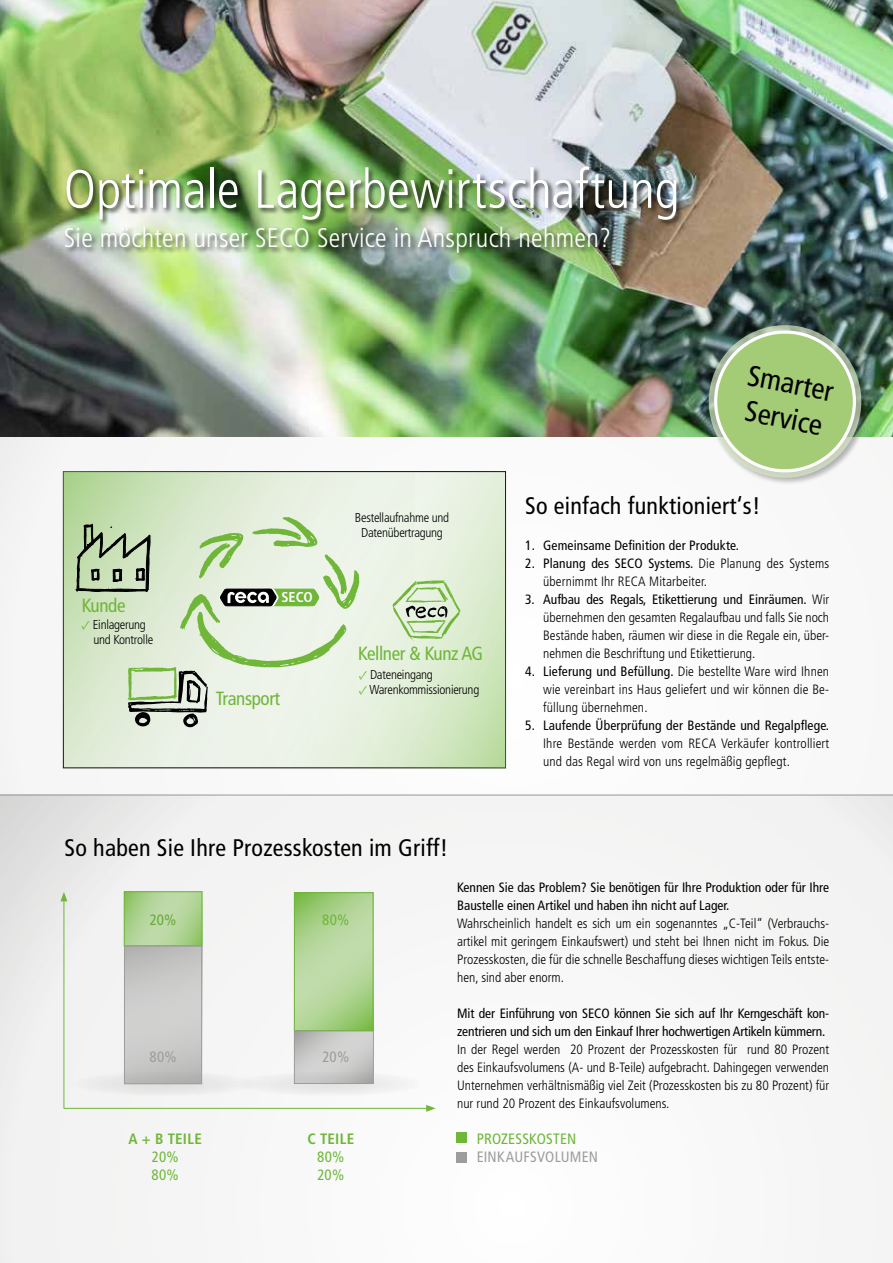
<style>
.page{position:relative;width:893px;height:1263px;background:#fff}
.page>*{position:absolute;margin:0;border:0;box-sizing:border-box;transform-origin:0 0}
.t1{font:300 condensed 54px "Frutiger LT Pro";letter-spacing:-.005em;color:#fff}
.t2{font:condensed 29.25px/35.2px "Frutiger LT Pro";color:#000}
.t3{font:300 condensed 27px "Frutiger LT Pro";letter-spacing:.01em;color:#fff}
.t4{font:condensed 24px "Frutiger LT Pro";letter-spacing:.01em;color:#000}
.t5{font:condensed 19.05px "Frutiger LT Pro";letter-spacing:-.02em;color:#6fb639}
.t6{font:condensed 15px/18px "Frutiger LT Pro";letter-spacing:.015em;color:#6fb639}
.t7{font:condensed 15px "Frutiger LT Pro";letter-spacing:.015em;color:#9d9d9c}
.t8{font:700 condensed 15px "Frutiger LT Pro";letter-spacing:.02em;color:#6fb639}
.t9{font:condensed 15px "Frutiger LT Pro";color:#68a935}
.t10{font:700 condensed 14.25px "Frutiger LT Pro";color:#fff}
.t11{font:300 condensed 13.5px/18px "Frutiger LT Pro";letter-spacing:.01em;color:#000;text-align:justify}
.t12{font:condensed 13.5px/18px "Frutiger LT Pro";color:#000}
.t13{font:300 condensed 12.9px/15px "Frutiger LT Pro";letter-spacing:-.02em;color:#000}
.s1{font-family:"Minion Pro";font-weight:400;font-stretch:normal;color:#6fb639}
.s2{font-weight:400}
</style>
<div class="page">
<div style="left:0;top:0;width:893px;height:795px;background:#f9f9f9"></div>
<div style="left:0;top:795px;width:893px;height:468px;background:#f5f5f5"></div>
<hr style="left:0;top:795px;width:893px;height:1px;background:#9d9d9c">
<div style="left:68px;top:1071px;width:196px;height:25px;background:#ebebeb;border-radius:50%"></div>
<div style="left:232px;top:1071px;width:196px;height:25px;background:#efeeee;border-radius:50%"></div>
<hr style="left:64px;top:1108px;width:365px;height:1px;background:#6fb639">
<svg style="left:426px;top:1105px;width:10px;height:7px"></svg>
<hr style="left:64px;top:899px;width:1px;height:209px;background:#6fb639">
<svg style="left:60px;top:892px;width:7px;height:9px"></svg>
<div style="left:457px;top:1152px;width:10px;height:10px;background:#9d9d9c"></div>
<div style="left:457px;top:1132px;width:10px;height:10px;background:#6fb639"></div>
<svg style="left:124px;top:891px;width:78px;height:55px;background:#add292"></svg>
<svg style="left:124px;top:946px;width:78px;height:138px;background:#c5c5c5"></svg>
<div style="left:294px;top:1030px;width:80px;height:54px;border:1px solid #9d9d9c"></div>
<svg style="left:294px;top:892px;width:80px;height:139px;background:#acd28f"></svg>
<svg style="left:295px;top:1031px;width:78px;height:52px;background:#c7c7c6"></svg>
<svg style="left:63px;top:471px;width:443px;height:297px;background:#dae8cf"></svg>
<img style="left:0;top:0;width:893px;height:436px">
<div style="left:64px;top:166px;width:619px;height:94px;background:#000;opacity:.75"></div>
<svg style="left:702px;top:318px;width:166px;height:165px;background:#a1bc8a"></svg>
<svg style="left:392px;top:580px;width:69px;height:61px;background:#c6dbb6"></svg>
<svg style="left:75px;top:510px;width:295px;height:218px"></svg>
<h1 class="t1" style="left:64px;top:158px;width:617px">Optimale Lagerbewirtschaftung</h1>
<h3 class="t3" style="left:64px;top:222px;width:549px">Sie möchten unser SECO Service in Anspruch nehmen?</h3>
<h2 class="t2" style="left:751px;top:358px;width:88px;rotate:11deg">Smarter<br>Service</h2>
<h3 class="t5" style="left:82px;top:594px;width:45px">Kunde</h3>
<p class="t13" style="left:93px;top:617px;width:61px;text-indent:-12px"><span class="s1">✓</span> Einlagerung und Kontrolle</p>
<p class="t10" style="left:282px;top:589px;width:33px">SECO</p>
<h3 class="t5" style="left:216px;top:687px;width:66px">Transport</h3>
<p class="t13" style="left:355px;top:510px;width:96px;text-align:center">Bestellaufnahme und<br>Datenübertragung</p>
<h3 class="t5" style="left:358px;top:642px;width:126px">Kellner &amp; Kunz AG</h3>
<p class="t13" style="left:359px;top:668px;width:76px"><span class="s1">✓</span> Dateneingang</p>
<p class="t13" style="left:359px;top:683px;width:122px"><span class="s1">✓</span> Warenkommissionierung</p>
<h3 class="t4" style="left:65px;top:833px;width:385px">So haben Sie Ihre Prozesskosten im Griff!</h3>
<h3 class="t4" style="left:525px;top:491px;width:237px">So einfach funktioniert‘s!</h3>
<p class="t12" style="left:525px;top:536px;width:215px">1. Gemeinsame Definition der Produkte.</p>
<p class="t11" style="left:543px;top:554px;width:288px;text-indent:-18px"><span class="s2">2. Planung des SECO Systems.</span> Die Planung des Systems übernimmt Ihr RECA Mitarbeiter.</p>
<p class="t11" style="left:543px;top:590px;width:288px;text-indent:-18px"><span class="s2">3. Aufbau des Regals, Etikettierung und Einräumen.</span> Wir übernehmen den gesamten Regalaufbau und falls Sie noch Bestände haben, räumen wir diese in die Regale ein, über&shy;nehmen die Beschriftung und Etikettierung.</p>
<p class="t11" style="left:543px;top:662px;width:288px;text-indent:-18px"><span class="s2">4. Lieferung und Befüllung.</span> Die bestellte Ware wird Ihnen wie vereinbart ins Haus geliefert und wir können die Be&shy;füllung übernehmen.</p>
<p class="t12" style="left:525px;top:716px;width:306px">5. Laufende Überprüfung der Bestände und Regalpflege.</p>
<p class="t11" style="left:543px;top:734px;width:288px">Ihre Bestände werden vom RECA Verkäufer kontrolliert und das Regal wird von uns regelmäßig gepflegt.</p>
<p class="t9" style="left:150px;top:911px;width:28px">20%</p>
<p class="t7" style="left:149px;top:1048px;width:29px">80%</p>
<p class="t6" style="left:322px;top:911px;width:29px">80%</p>
<p class="t7" style="left:322px;top:1047px;width:28px">20%</p>
<p class="t12" style="left:457px;top:878px;width:374px">Kennen Sie das Problem? Sie benötigen für Ihre Produktion oder für Ihre<br>Baustelle einen Artikel und haben ihn nicht auf Lager.</p>
<p class="t11" style="left:457px;top:914px;width:374px">Wahrscheinlich handelt es sich um ein sogenanntes „C-Teil“ (Verbrauchs&shy;artikel mit geringem Einkaufswert) und steht bei Ihnen nicht im Fokus. Die Prozesskosten, die für die schnelle Beschaffung dieses wichtigen Teils entste&shy;hen, sind aber enorm.</p>
<p class="t12" style="left:457px;top:1004px;width:374px">Mit der Einführung von SECO können Sie sich auf Ihr Kerngeschäft kon&shy;zentrieren und sich um den Einkauf Ihrer hochwertigen Artikeln kümmern.</p>
<p class="t11" style="left:457px;top:1040px;width:374px">In der Regel werden 20 Prozent der Prozesskosten für rund 80 Prozent des Einkaufsvolumens (A- und B-Teile) aufgebracht. Dahingegen verwenden Unternehmen verhältnismäßig viel Zeit (Prozesskosten bis zu 80 Prozent) für nur rund 20 Prozent des Einkaufsvolumens.</p>
<p class="t8" style="left:129px;top:1130px;width:75px">A + B TEILE</p>
<p class="t6" style="left:152px;top:1148px;width:29px">20%<br>80%</p>
<p class="t8" style="left:307px;top:1130px;width:48px">C TEILE</p>
<p class="t6" style="left:317px;top:1148px;width:29px">80%<br>20%</p>
<p class="t6" style="left:477px;top:1130px;width:101px">PROZESSKOSTEN</p>
<p class="t7" style="left:477px;top:1148px;width:123px">EINKAUFSVOLUMEN</p>
</div>
